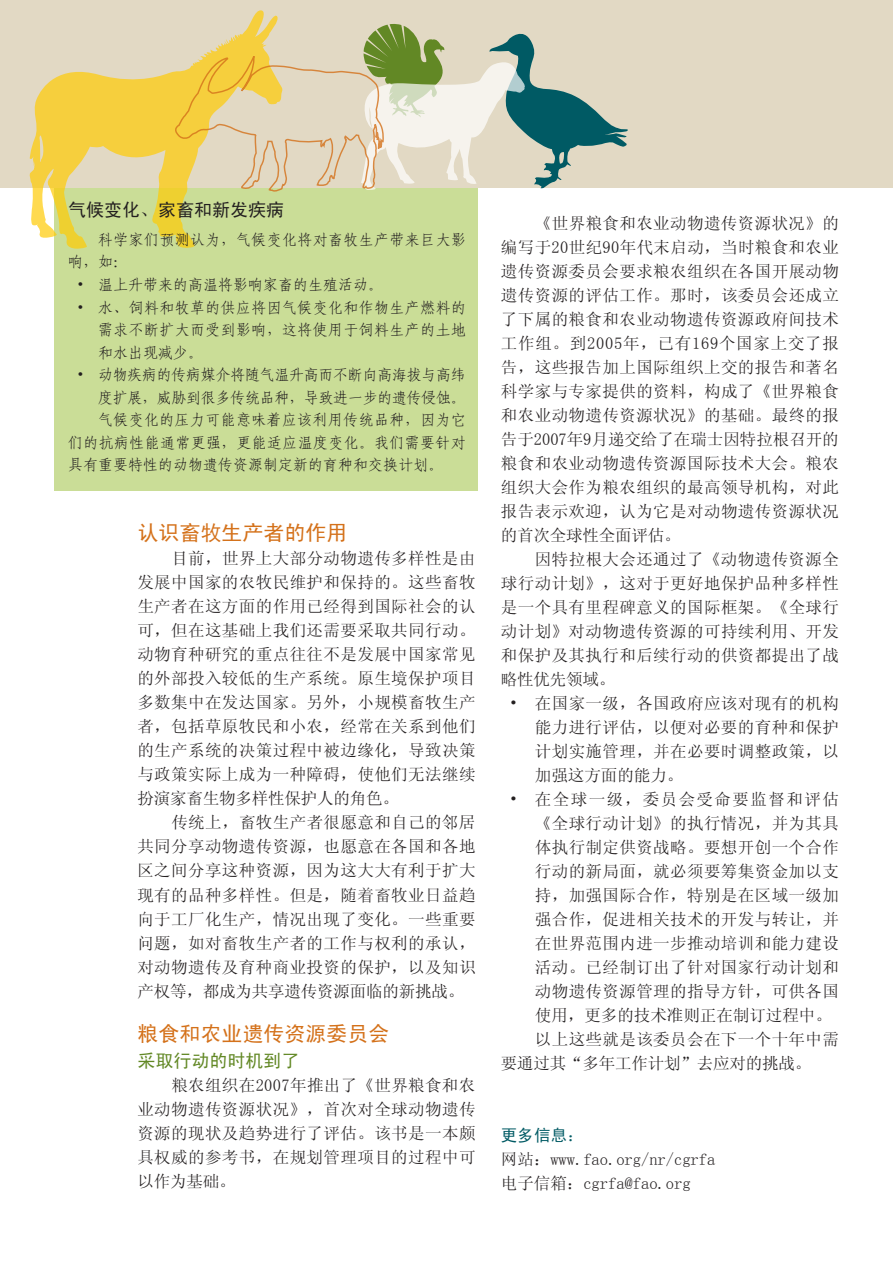
<style>
.page{position:relative;width:893px;height:1263px;background:#fff}
.page>*{position:absolute;margin:0;border:0;box-sizing:border-box;transform-origin:0 0}
.t1{font:21px "Sim Hei";color:#d4711a}
.t2{font:18px "Sim Hei";color:#231f20}
.t3{font:18px "Sim Hei";color:#628825}
.t4{font:16.5px/24px "Sim Sun";letter-spacing:.025em;color:#231f20;text-align:justify}
.t5{font:16.5px/24px "Sim Sun";color:#231f20}
.t6{font:16.5px "Sim Sun";letter-spacing:-.01em;color:#231f20}
.t7{font:16.5px "Sim Sun";letter-spacing:.09em;color:#231f20}
.t8{font:16.5px "Sim Hei";color:#005a64}
.t9{font:15px/22.5px "Fang Song GB2312";letter-spacing:.02em;color:#231f20}
.t10{font:15px "Fang Song GB2312";letter-spacing:-.02em;color:#231f20}
.t11{font:15px "Fang Song GB2312";color:#231f20}
.s1{font-family:"Sim Sun"}
</style>
<div class="page">
<div style="left:54px;top:186px;width:423px;height:305px;background:#cadd97"></div>
<div style="left:0;top:0;width:893px;height:188px;background:#e2d9c4"></div>
<svg style="left:30px;top:10px;width:248px;height:239px"></svg>
<svg style="left:94px;top:144px;width:10px;height:30px"></svg>
<svg style="left:64px;top:116px;width:7px;height:46px"></svg>
<svg style="left:162px;top:24px;width:466px;height:203px"></svg>
<p class="t2" style="left:68px;top:200px;width:218px">气候变化、家畜和新发疾病</p>
<p class="t9" style="left:68px;top:228px;width:399px;text-indent:30px">科学家们预测认为，气候变化将对畜牧生产带来巨大影响，如：</p>
<p class="t11" style="left:77px;top:277px;width:308px"><span class="s1">•</span> 温上升带来的高温将影响家畜的生殖活动。</p>
<p class="t9" style="left:98px;top:296px;width:369px;text-align:justify;text-indent:-21px"><span class="s1">•</span> 水、饲料和牧草的供应将因气候变化和作物生产燃料的需求不断扩大而受到影响，这将使用于饲料生产的土地和水出现减少。</p>
<p class="t10" style="left:77px;top:367px;width:391px"><span class="s1">•</span> 动物疾病的传病媒介将随气温升高而不断向高海拔与高纬</p>
<p class="t10" style="left:98px;top:390px;width:369px">度扩展，威胁到很多传统品种，导致进一步的遗传侵蚀。</p>
<p class="t9" style="left:98px;top:408px;width:369px">气候变化的压力可能意味着应该利用传统品种，因为它</p>
<p class="t9" style="left:68px;top:431px;width:399px">们的抗病性能通常更强，更能适应温度变化。我们需要针对</p>
<p class="t11" style="left:68px;top:457px;width:376px">具有重要特性的动物遗传资源制定新的育种和交换计划。</p>
<p class="t1" style="left:137px;top:522px;width:211px">认识畜牧生产者的作用</p>
<p class="t4" style="left:137px;top:546px;width:340px;text-indent:34px">目前，世界上大部分动物遗传多样性是由发展中国家的农牧民维护和保持的。这些畜牧生产者在这方面的作用已经得到国际社会的认可，但在这基础上我们还需要采取共同行动。动物育种研究的重点往往不是发展中国家常见的外部投入较低的生产系统。原生境保护项目多数集中在发达国家。另外，小规模畜牧生产者，包括草原牧民和小农，经常在关系到他们的生产系统的决策过程中被边缘化，导致决策与政策实际上成为一种障碍，使他们无法继续扮演家畜生物多样性保护人的角色。</p>
<p class="t4" style="left:137px;top:810px;width:340px;text-indent:34px">传统上，畜牧生产者很愿意和自己的邻居共同分享动物遗传资源，也愿意在各国和各地区之间分享这种资源，因为这大大有利于扩大现有的品种多样性。但是，随着畜牧业日益趋向于工厂化生产，情况出现了变化。一些重要问题，如对畜牧生产者的工作与权利的承认，对动物遗传及育种商业投资的保护，以及知识产权等，都成为共享遗传资源面临的新挑战。</p>
<p class="t1" style="left:137px;top:1023px;width:253px">粮食和农业遗传资源委员会</p>
<p class="t3" style="left:137px;top:1051px;width:163px">采取行动的时机到了</p>
<p class="t4" style="left:137px;top:1073px;width:340px;text-indent:34px">粮农组织在2007年推出了《世界粮食和农业动物遗传资源状况》，首次对全球动物遗传资源的现状及趋势进行了评估。该书是一本颇具权威的参考书，在规划管理项目的过程中可以作为基础。</p>
<p class="t4" style="left:501px;top:211px;width:340px;text-indent:34px">《世界粮食和农业动物遗传资源状况》的编写于20世纪90年代末启动，当时粮食和农业遗传资源委员会要求粮农组织在各国开展动物遗传资源的评估工作。那时，该委员会还成立了下属的粮食和农业动物遗传资源政府间技术工作组。到2005年，已有169个国家上交了报告，这些报告加上国际组织上交的报告和著名科学家与专家提供的资料，构成了《世界粮食和农业动物遗传资源状况》的基础。最终的报告于2007年9月递交给了在瑞士因特拉根召开的粮食和农业动物遗传资源国际技术大会。粮农组织大会作为粮农组织的最高领导机构，对此报告表示欢迎，认为它是对动物遗传资源状况的首次全球性全面评估。</p>
<p class="t4" style="left:501px;top:547px;width:340px;text-indent:34px">因特拉根大会还通过了《动物遗传资源全球行动计划》，这对于更好地保护品种多样性是一个具有里程碑意义的国际框架。《全球行动计划》对动物遗传资源的可持续利用、开发和保护及其执行和后续行动的供资都提出了战略性优先领域。</p>
<p class="t4" style="left:535px;top:691px;width:306px;text-indent:-26px">• 在国家一级，各国政府应该对现有的机构能力进行评估，以便对必要的育种和保护计划实施管理，并在必要时调整政策，以加强这方面的能力。</p>
<p class="t7" style="left:509px;top:791px;width:331px">• 在全球一级，委员会受命要监督和评估</p>
<p class="t4" style="left:535px;top:811px;width:306px">《全球行动计划》的执行情况，并为其具</p>
<p class="t4" style="left:535px;top:835px;width:306px">体执行制定供资战略。要想开创一个合作</p>
<p class="t4" style="left:535px;top:859px;width:306px">行动的新局面，就必须要筹集资金加以支</p>
<p class="t4" style="left:535px;top:883px;width:306px">持，加强国际合作，特别是在区域一级加</p>
<p class="t4" style="left:535px;top:907px;width:306px">强合作，促进相关技术的开发与转让，并</p>
<p class="t4" style="left:535px;top:931px;width:306px">在世界范围内进一步推动培训和能力建设</p>
<p class="t4" style="left:535px;top:955px;width:306px">活动。已经制订出了针对国家行动计划和</p>
<p class="t4" style="left:535px;top:979px;width:306px">动物遗传资源管理的指导方针，可供各国</p>
<p class="t5" style="left:535px;top:1003px;width:298px">使用，更多的技术准则正在制订过程中。</p>
<p class="t4" style="left:535px;top:1027px;width:306px">以上这些就是该委员会在下一个十年中需</p>
<p class="t6" style="left:501px;top:1055px;width:312px">要通过其“多年工作计划”去应对的挑战。</p>
<p class="t8" style="left:501px;top:1127px;width:85px">更多信息：</p>
<p class="t5" style="left:501px;top:1147px;width:216px">网站：www.fao.org/nr/cgrfa电子信箱：cgrfa@fao.org</p>
</div>
